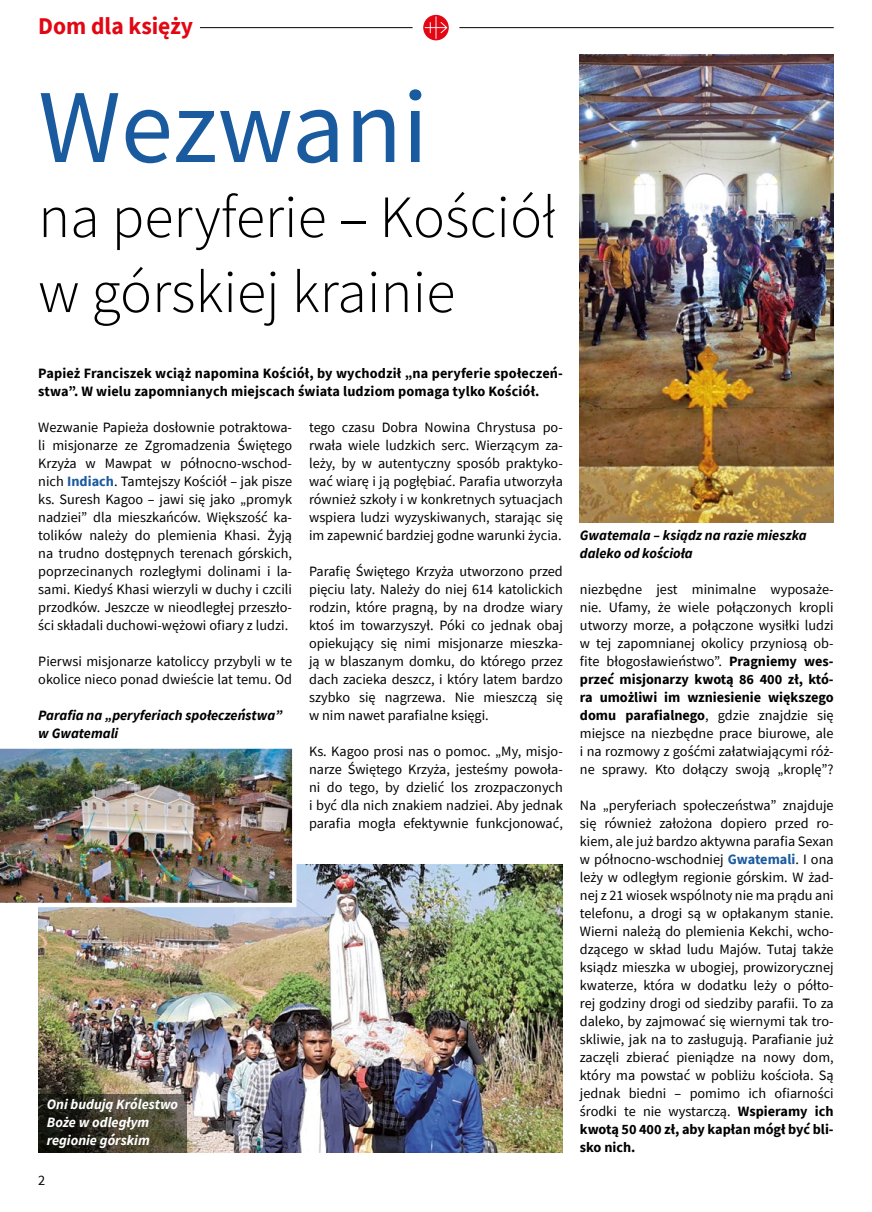
<style>
.page{position:relative;width:872px;height:1212px;background:#fff}
.page>*{position:absolute;margin:0;border:0;box-sizing:border-box;transform-origin:0 0}
.t1{font:105px "Source Sans Pro";color:#1a5a9f}
.t2{font:300 60px/75px "Source Sans Pro";color:#000}
.t3{font:700 24px "Source Sans Pro";color:#e30613}
.t4{font:14.25px/18px "Source Sans Pro";color:#000;text-align:justify}
.t5{font:700 14.25px/18px "Source Sans Pro";letter-spacing:.01em;color:#000}
.t6{font:italic 700 14.25px/18px "Source Sans Pro";color:#000}
.t7{font:italic 700 14.25px/18px "Source Sans Pro";color:#fff}
.s1{font-weight:700;color:#1a5a9f}
.s2{font-weight:700}
</style>
<div class="page">
<svg style="left:423px;top:15px;width:26px;height:25px"></svg>
<svg style="left:425px;top:16px;width:22px;height:23px"></svg>
<hr style="left:200px;top:27px;width:212px;height:1px;background:#000">
<hr style="left:459px;top:27px;width:374px;height:1px;background:#000">
<img style="left:580px;top:54px;width:253px;height:468px">
<img style="left:38px;top:864px;width:525px;height:288px">
<img style="left:0;top:748px;width:299px;height:161px">
<svg style="left:38px;top:1094px;width:149px;height:58px;background:#3b382a"></svg>
<h3 class="t3" style="left:38px;top:10px;width:156px">Dom dla księży</h3>
<h1 class="t1" style="left:38px;top:60px;width:391px">Wezwani</h1>
<h2 class="t2" style="left:38px;top:180px;width:520px">na peryferie – Kościół w górskiej krainie</h2>
<p class="t5" style="left:38px;top:364px;width:526px">Papież Franciszek wciąż napomina Kościół, by wychodził „na peryferie społeczeń&shy;stwa”. W wielu zapomnianych miejscach świata ludziom pomaga tylko Kościół.</p>
<p class="t4" style="left:38px;top:418px;width:255px">Wezwanie Papieża dosłownie potraktowa&shy;li misjonarze ze Zgromadzenia Świętego Krzyża w Mawpat w północno-wschod&shy;nich <span class="s1">Indiach</span>. Tamtejszy Kościół – jak pisze ks. Suresh Kagoo – jawi się jako „promyk nadziei” dla mieszkańców. Większość ka&shy;tolików należy do plemienia Khasi. Żyją na trudno dostępnych terenach górskich, poprzecinanych rozległymi dolinami i la&shy;sami. Kiedyś Khasi wierzyli w duchy i czcili przodków. Jeszcze w nieodległej przeszło&shy;ści składali duchowi-wężowi ofiary z ludzi.</p>
<p class="t4" style="left:38px;top:652px;width:255px">Pierwsi misjonarze katoliccy przybyli w te okolice nieco ponad dwieście lat temu. Od</p>
<p class="t6" style="left:38px;top:706px;width:246px">Parafia na „peryferiach społeczeństwa” w Gwatemali</p>
<p class="t4" style="left:309px;top:418px;width:255px">tego czasu Dobra Nowina Chrystusa po&shy;rwała wiele ludzkich serc. Wierzącym za&shy;leży, by w autentyczny sposób praktyko&shy;wać wiarę i ją pogłębiać. Parafia utworzyła również szkoły i w konkretnych sytuacjach wspiera ludzi wyzyskiwanych, starając się im zapewnić bardziej godne warunki życia.</p>
<p class="t4" style="left:309px;top:562px;width:255px">Parafię Świętego Krzyża utworzono przed pięciu laty. Należy do niej 614 katolickich rodzin, które pragną, by na drodze wiary ktoś im towarzyszył. Póki co jednak obaj opiekujący się nimi misjonarze mieszka&shy;ją w blaszanym domku, do którego przez dach zacieka deszcz, i który latem bardzo szybko się nagrzewa. Nie mieszczą się w nim nawet parafialne księgi.</p>
<p class="t4" style="left:309px;top:742px;width:255px">Ks. Kagoo prosi nas o pomoc. „My, misjo&shy;narze Świętego Krzyża, jesteśmy powoła&shy;ni do tego, by dzielić los zrozpaczonych i być dla nich znakiem nadziei. Aby jednak parafia mogła efektywnie funkcjonować,</p>
<p class="t7" style="left:47px;top:1094px;width:133px">Oni budują Królestwo<br>Boże w odległym regionie górskim</p>
<p class="t4" style="left:38px;top:1171px;width:9px">2</p>
<p class="t6" style="left:580px;top:526px;width:228px">Gwatemala – ksiądz na razie mieszka daleko od kościoła</p>
<p class="t4" style="left:580px;top:580px;width:255px">niezbędne jest minimalne wyposaże&shy;nie. Ufamy, że wiele połączonych kropli utworzy morze, a połączone wysiłki ludzi w tej zapomnianej okolicy przyniosą ob&shy;fite błogosławieństwo”. <span class="s2">Pragniemy wes&shy;przeć misjonarzy kwotą 86 400 zł, któ&shy;ra umożliwi im wzniesienie większego domu parafialnego</span>, gdzie znajdzie się miejsce na niezbędne prace biurowe, ale i na rozmowy z gośćmi załatwiającymi róż&shy;ne sprawy. Kto dołączy swoją „kroplę”?</p>
<p class="t4" style="left:580px;top:796px;width:255px">Na „peryferiach społeczeństwa” znajduje się również założona dopiero przed ro&shy;kiem, ale już bardzo aktywna parafia Sexan w północno-wschodniej <span class="s1">Gwatemali</span>. I ona leży w odległym regionie górskim. W żad&shy;nej z 21 wiosek wspólnoty nie ma prądu ani telefonu, a drogi są w opłakanym stanie.<br>Wierni należą do plemienia Kekchi, wcho&shy;dzącego w skład ludu Majów. Tutaj także ksiądz mieszka w ubogiej, prowizorycznej kwaterze, która w dodatku leży o półto&shy;rej godziny drogi od siedziby parafii. To za daleko, by zajmować się wiernymi tak tro&shy;skliwie, jak na to zasługują. Parafianie już zaczęli zbierać pieniądze na nowy dom, który ma powstać w pobliżu kościoła. Są jednak biedni – pomimo ich ofiarności środki te nie wystarczą. <span class="s2">Wspieramy ich kwotą 50 400 zł, aby kapłan mógł być bli&shy;sko nich.</span></p>
</div>
